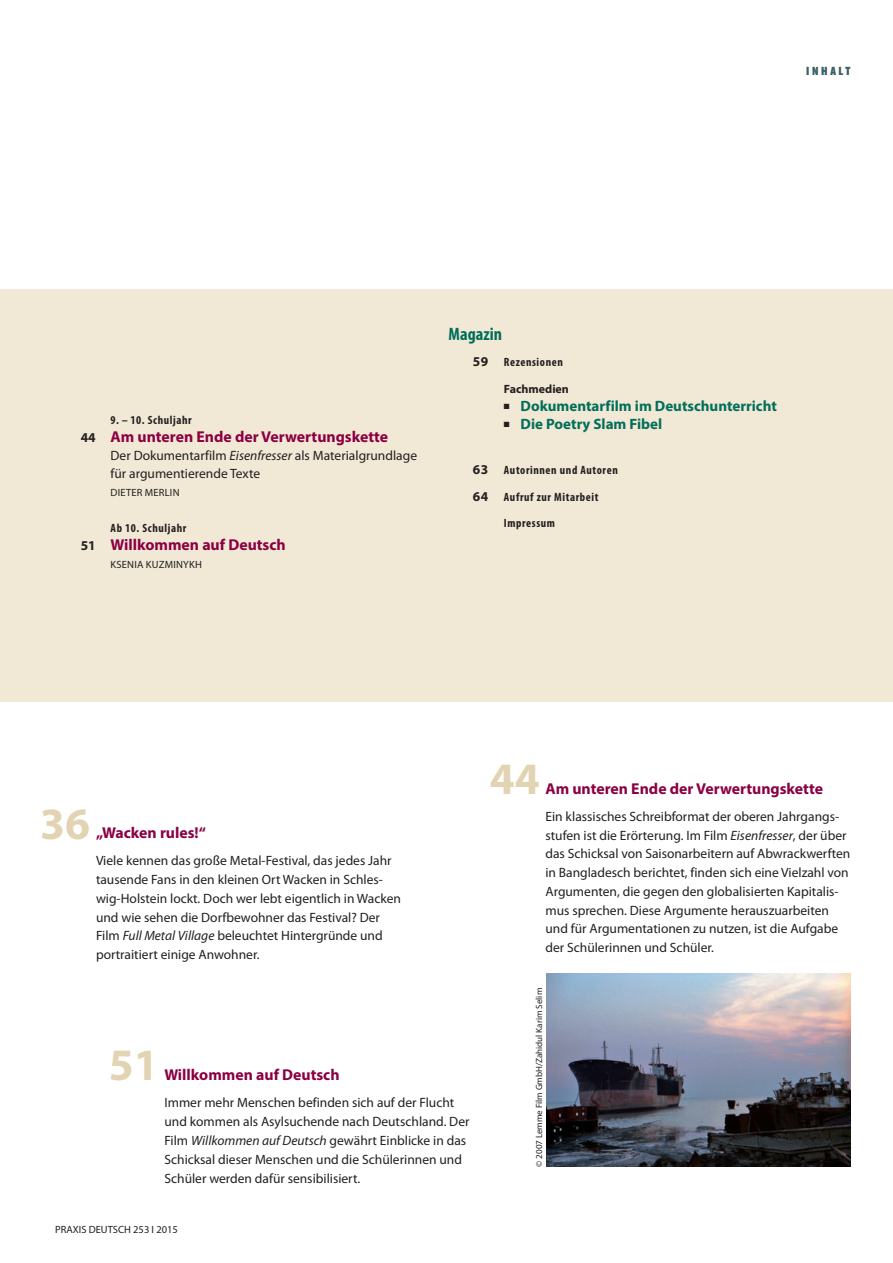
<style>
.page{position:relative;width:893px;height:1263px;background:#fff}
.page>*{position:absolute;margin:0;border:0;box-sizing:border-box;transform-origin:0 0}
.t1{font:700 45px "Myriad Pro";color:#e2d4b3}
.t2{font:700 condensed 18px "Myriad Pro";color:#016f5a}
.t3{font:700 15.75px "Myriad Pro";color:#8b0043}
.t4{font:700 15px "Myriad Pro";color:#016f5a}
.t5{font:13.5px/18.8px "Myriad Pro";color:#231f20}
.t6{font:700 13.5px "Myriad Pro";color:#231f20}
.t7{font:700 condensed 12px "Myriad Pro";letter-spacing:.05em;color:#231f20}
.t8{font:700 12px "Myriad Pro";color:#231f20}
.t9{font:900 condensed 12px "Myriad Pro";letter-spacing:.22em;color:#286784}
.t10{font:10.5px "Myriad Pro";letter-spacing:.02em;color:#231f20}
.t11{font:10.5px "Myriad Pro";color:#231f20}
.t12{font:9px "Myriad Pro";color:#231f20}
.s1{font-size:13.5px;color:#231f20}
.s2{font-style:italic}
.s3{color:#231f20}
</style>
<div class="page">
<div style="left:0;top:289px;width:893px;height:413px;background:#f1e8d5"></div>
<img style="left:546px;top:973px;width:304px;height:194px">
<p class="t9" style="left:806px;top:64px;width:46px">INHALT</p>
<p class="t7" style="left:111px;top:413px;width:83px">9. – 10. Schuljahr</p>
<p class="t3" style="left:81px;top:426px;width:309px"><span class="s1">44</span> Am unteren Ende der Verwertungskette</p>
<p class="t5" style="left:111px;top:447px;width:308px;line-height:18px">Der Dokumentarfilm <span class="s2">Eisenfresser</span> als Materialgrundlage für argumentierende Texte</p>
<p class="t10" style="left:111px;top:487px;width:71px">DIETER MERLIN</p>
<p class="t7" style="left:111px;top:521px;width:77px">Ab 10. Schuljahr</p>
<p class="t3" style="left:81px;top:534px;width:207px"><span class="s1">51</span> Willkommen auf Deutsch</p>
<p class="t10" style="left:111px;top:559px;width:93px">KSENIA KUZMINYKH</p>
<h2 class="t2" style="left:449px;top:324px;width:55px">Magazin</h2>
<p class="t6" style="left:473px;top:353px;width:17px">59</p>
<p class="t7" style="left:504px;top:356px;width:61px">Rezensionen</p>
<p class="t8" style="left:504px;top:381px;width:67px">Fachmedien</p>
<p class="t4" style="left:504px;top:396px;width:275px"><span class="s3">■</span> Dokumentarfilm im Deutschunterricht</p>
<p class="t4" style="left:504px;top:414px;width:160px"><span class="s3">■</span> Die Poetry Slam Fibel</p>
<p class="t6" style="left:473px;top:461px;width:17px">63</p>
<p class="t7" style="left:504px;top:464px;width:115px">Autorinnen und Autoren</p>
<p class="t6" style="left:473px;top:487px;width:17px">64</p>
<p class="t7" style="left:504px;top:490px;width:96px">Aufruf zur Mitarbeit</p>
<p class="t7" style="left:504px;top:517px;width:53px">Impressum</p>
<h1 class="t1" style="left:40px;top:794px;width:51px">36</h1>
<p class="t3" style="left:96px;top:823px;width:111px">„Wacken rules!“</p>
<p class="t5" style="left:96px;top:852px;width:306px">Viele kennen das große Metal-Festival, das jedes Jahr tausende Fans in den kleinen Ort Wacken in Schles&shy;wig-Holstein lockt. Doch wer lebt eigentlich in Wacken und wie sehen die Dorfbewohner das Festival? Der Film <span class="s2">Full Metal Village</span> beleuchtet Hintergründe und portraitiert einige Anwohner.</p>
<h1 class="t1" style="left:490px;top:749px;width:51px">44</h1>
<p class="t3" style="left:545px;top:778px;width:279px">Am unteren Ende der Verwertungskette</p>
<p class="t5" style="left:545px;top:807px;width:307px">Ein klassisches Schreibformat der oberen Jahrgangs&shy;stufen ist die Erörterung. Im Film <span class="s2">Eisenfresser</span>, der über das Schicksal von Saisonarbeitern auf Abwrackwerften in Bangladesch berichtet, finden sich eine Vielzahl von Argumenten, die gegen den globalisierten Kapitalis&shy;mus sprechen. Diese Argumente herauszuarbeiten und für Argumentationen zu nutzen, ist die Aufgabe der Schülerinnen und Schüler.</p>
<h1 class="t1" style="left:109px;top:1036px;width:51px">51</h1>
<p class="t3" style="left:164px;top:1065px;width:177px">Willkommen auf Deutsch</p>
<p class="t5" style="left:164px;top:1094px;width:307px">Immer mehr Menschen befinden sich auf der Flucht und kommen als Asylsuchende nach Deutschland. Der Film <span class="s2">Willkommen auf Deutsch</span> gewährt Einblicke in das Schicksal dieser Menschen und die Schülerinnen und Schüler werden dafür sensibilisiert.</p>
<p class="t11" style="left:55px;top:1223px;width:124px">PRAXIS DEUTSCH 253 I 2015</p>
<p class="t12" style="left:534px;top:1167px;width:180px;rotate:-90deg">© 2007 Lemme Film GmbH/Zahidul Karim Selim</p>
</div>
